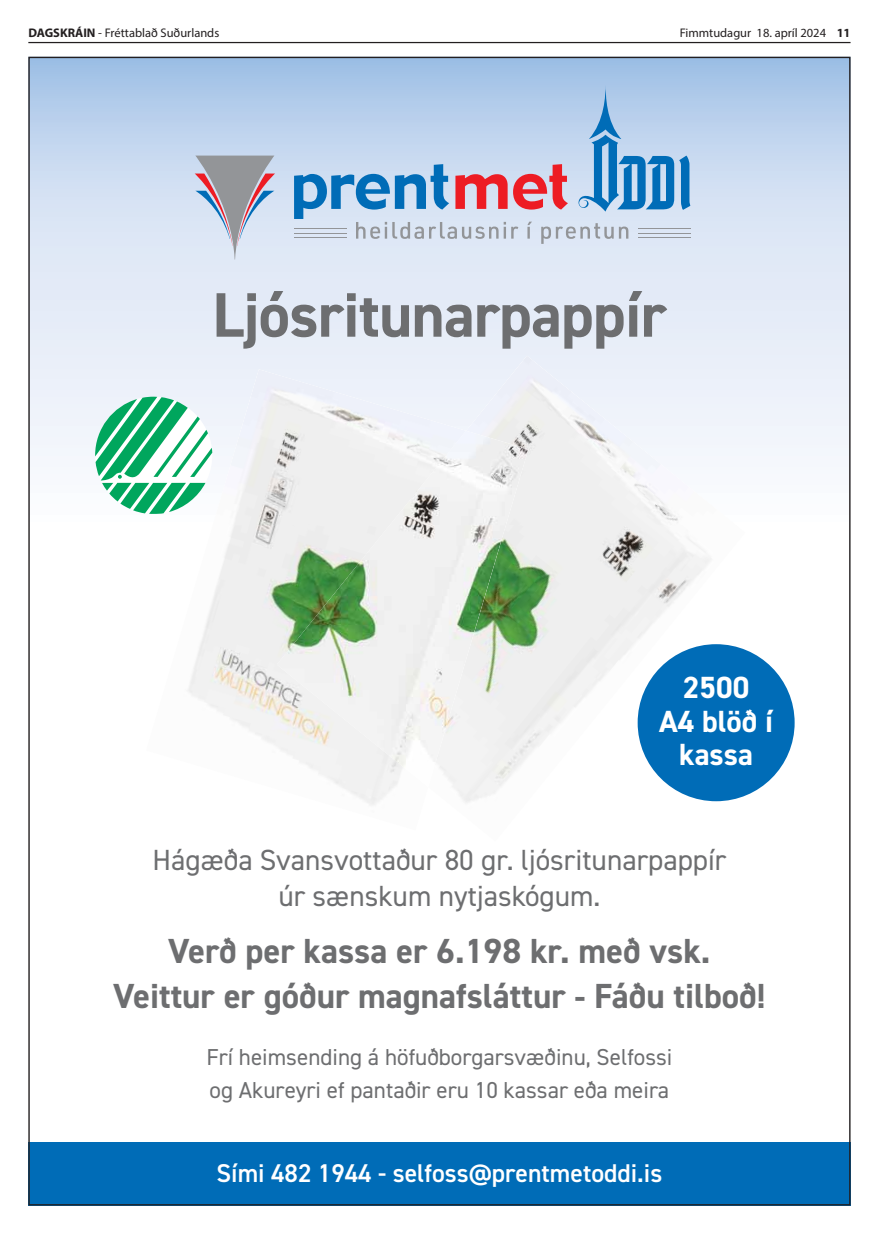
<style>
.page{position:relative;width:886px;height:1241px;background:#fff}
.page>*{position:absolute;margin:0;border:0;box-sizing:border-box;transform-origin:0 0}
.t1{font:700 63px "DIN2014";letter-spacing:-.01em;color:#6d6e70}
.t2{font:700 34.88px/44.8px "DIN2014";color:#6d6e70;text-align:center}
.t3{font:700 30.75px/33.6px "DIN2014";color:#fff;text-align:center}
.t4{font:29.25px/36.5px "DIN2014";color:#6d6e70;text-align:center}
.t5{font:600 25.75px "DIN2014";color:#fff}
.t6{font:23.12px/33.6px "DIN2014";color:#6d6e70}
.t7{font:12.5px "Myriad Pro";color:#231f20}
.s1{font-weight:700}
</style>
<div class="page">
<hr style="left:28px;top:42px;width:822px;height:1px;background:#231f20">
<div style="left:28px;top:1141px;width:822px;height:64px;background:#006cb7"></div>
<svg style="left:30px;top:59px;width:818px;height:397px;background:#d5e1f3"></svg>
<svg style="left:195px;top:155px;width:80px;height:104px;background:#b9b9c6"></svg>
<svg style="left:294px;top:85px;width:396px;height:159px;background:#afc3df"></svg>
<svg style="left:95px;top:396px;width:117px;height:118px"></svg>
<img style="left:454px;top:525px;width:290px;height:278px">
<img style="left:466px;top:355px;width:270px;height:170px">
<img style="left:188px;top:525px;width:206px;height:280px">
<img style="left:213px;top:369px;width:253px;height:156px">
<img style="left:277px;top:525px;width:229px;height:262px">
<img style="left:390px;top:430px;width:138px;height:95px">
<div style="left:638px;top:644px;width:156px;height:157px;background:#006cb7;border-radius:50%"></div>
<p class="t7" style="left:28px;top:28px;width:192px"><span class="s1">DAGSKRÁIN</span> - Fréttablað Suðurlands</p>
<p class="t7" style="left:680px;top:28px;width:172px">Fimmtudagur 18. apríl 2024 <span class="s1">11</span></p>
<h1 class="t1" style="left:212px;top:292px;width:456px">Ljósritunarpappír</h1>
<h3 class="t3" style="left:659px;top:673px;width:115px">2500<br>A4 blöð í kassa</h3>
<p class="t4" style="left:152px;top:844px;width:575px">Hágæða Svansvottaður 80 gr. ljósritunarpappír úr sænskum nytjaskógum.</p>
<h2 class="t2" style="left:113px;top:932px;width:654px">Verð per kassa er 6.198 kr. með vsk.<br>Veittur er góður magnafsláttur - Fáðu tilboð!</h2>
<p class="t6" style="left:206px;top:1042px;width:467px">Frí heimsending á höfuðborgarsvæðinu, Selfossi og Akureyri ef pantaðir eru 10 kassar eða meira</p>
<p class="t5" style="left:217px;top:1157px;width:447px">Sími 482 1944 - selfoss@prentmetoddi.is</p>
</div>
